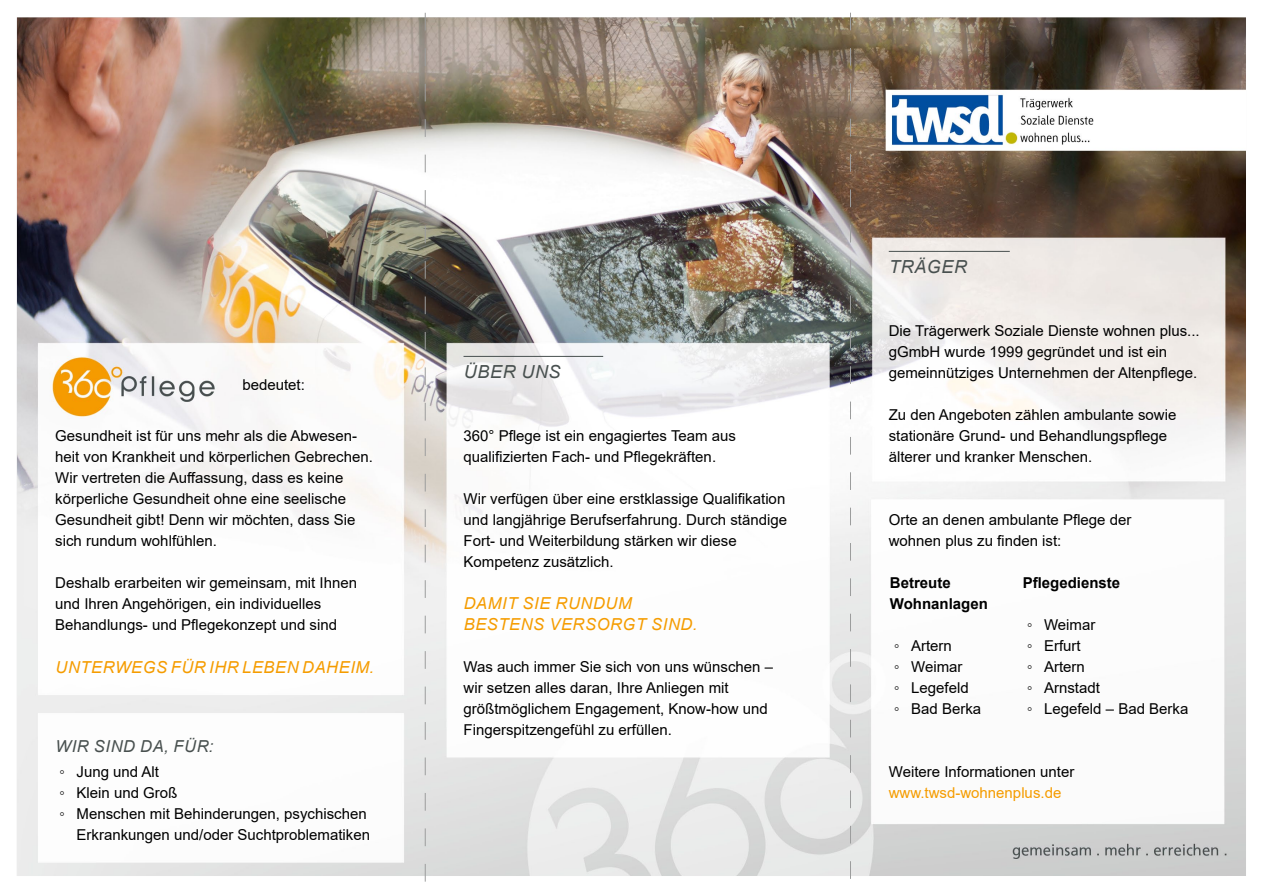
<style>
.page{position:relative;width:1263px;height:893px;background:#fff}
.page>*{position:absolute;margin:0;border:0;box-sizing:border-box;transform-origin:0 0}
.t1{font:italic 18px "Arial";letter-spacing:.035em;color:#48504f}
.t2{font:italic 16.5px/21px "Arial";letter-spacing:.035em;color:#f59c00}
.t3{font:italic 16.5px "Arial";letter-spacing:.035em;color:#48504f}
.t4{font:15px/21px "Arial";color:#000}
.t5{font:700 15px/21px "Arial";color:#000}
.t6{font:15px "Arial";color:#f59c00}
</style>
<div class="page">
<img style="left:16px;top:13px;width:1230px;height:869px">
<svg style="left:425px;top:12px;width:1px;height:870px"></svg>
<svg style="left:850px;top:12px;width:1px;height:870px"></svg>
<p class="t4" style="left:242px;top:374px;width:64px">bedeutet:</p>
<p class="t4" style="left:55px;top:425px;width:319px">Gesundheit ist für uns mehr als die Abwesen&shy;heit von Krankheit und körperlichen Gebrechen.<br>Wir vertreten die Auffassung, dass es keine körperliche Gesundheit ohne eine seelische Gesundheit gibt! Denn wir möchten, dass Sie sich rundum wohlfühlen.</p>
<p class="t4" style="left:55px;top:572px;width:303px">Deshalb erarbeiten wir gemeinsam, mit Ihnen und Ihren Angehörigen, ein individuelles<br>Behandlungs- und Pflegekonzept und sind</p>
<p class="t2" style="left:56px;top:657px;width:320px">UNTERWEGS FÜR IHR LEBEN DAHEIM.</p>
<p class="t3" style="left:56px;top:735px;width:159px">WIR SIND DA, FÜR:</p>
<p class="t4" style="left:60px;top:761px;width:101px">◦ Jung und Alt</p>
<p class="t4" style="left:60px;top:782px;width:119px">◦ Klein und Groß</p>
<p class="t4" style="left:60px;top:803px;width:309px">◦ Menschen mit Behinderungen, psychischen</p>
<p class="t4" style="left:77px;top:824px;width:295px">Erkrankungen und/oder Suchtproblematiken</p>
<p class="t1" style="left:464px;top:360px;width:98px">ÜBER UNS</p>
<p class="t4" style="left:463px;top:425px;width:274px">360° Pflege ist ein engagiertes Team aus qualifizierten Fach- und Pflegekräften.</p>
<p class="t4" style="left:463px;top:488px;width:325px">Wir verfügen über eine erstklassige Qualifikation und langjährige Berufserfahrung. Durch ständige Fort- und Weiterbildung stärken wir diese Kompetenz zusätzlich.</p>
<p class="t2" style="left:464px;top:593px;width:235px">DAMIT SIE RUNDUM<br>BESTENS VERSORGT SIND.</p>
<p class="t4" style="left:463px;top:656px;width:311px">Was auch immer Sie sich von uns wünschen – wir setzen alles daran, Ihre Anliegen mit größtmöglichem Engagement, Know-how und Fingerspitzengefühl zu erfüllen.</p>
<p class="t1" style="left:889px;top:255px;width:80px">TRÄGER</p>
<p class="t4" style="left:889px;top:320px;width:312px">Die Trägerwerk Soziale Dienste wohnen plus... gGmbH wurde 1999 gegründet und ist ein gemeinnütziges Unternehmen der Altenpflege.</p>
<p class="t4" style="left:889px;top:404px;width:289px">Zu den Angeboten zählen ambulante sowie stationäre Grund- und Behandlungspflege älterer und kranker Menschen.</p>
<p class="t4" style="left:889px;top:509px;width:244px">Orte an denen ambulante Pflege der wohnen plus zu finden ist:</p>
<p class="t5" style="left:890px;top:572px;width:100px">Betreute<br>Wohnanlagen</p>
<p class="t4" style="left:894px;top:635px;width:89px">◦ Artern<br>◦ Weimar<br>◦ Legefeld<br>◦ Bad Berka</p>
<p class="t5" style="left:1023px;top:572px;width:99px">Pflegedienste</p>
<p class="t4" style="left:1027px;top:614px;width:163px">◦ Weimar<br>◦ Erfurt<br>◦ Artern<br>◦ Arnstadt<br>◦ Legefeld – Bad Berka</p>
<p class="t4" style="left:889px;top:761px;width:187px">Weitere Informationen unter</p>
<p class="t6" style="left:889px;top:782px;width:174px">www.twsd-wohnenplus.de</p>
</div>
